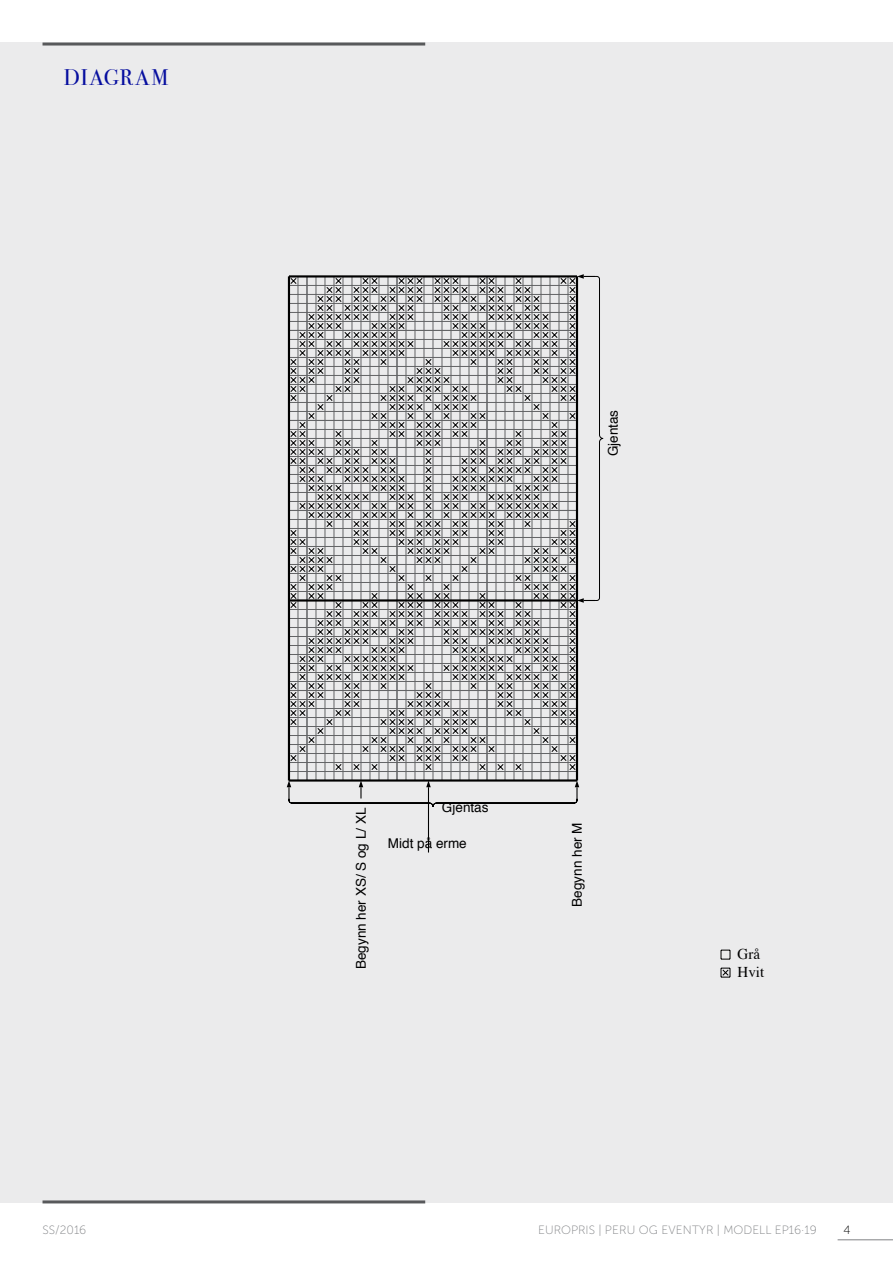
<style>
.page{position:relative;width:893px;height:1263px;background:#fff}
.page>*{position:absolute;margin:0;border:0;box-sizing:border-box;transform-origin:0 0}
.t1{font:22.5px "Bodoni Svty Two ITCTT";letter-spacing:.07em;color:#060e9f}
.t2{font:15px/18px "Times";color:#000}
.t3{font:13.5px "Helvetica";color:#000}
.t4{font:12px "Museo Sans 100";color:#808285}
.t5{font:12px "Museo Sans 100";color:#000}
</style>
<div class="page">
<hr style="left:838px;top:1239px;width:55px;height:1px;background:#808285">
<div style="left:0;top:43px;width:893px;height:1160px;background:#ebebec"></div>
<svg style="left:287px;top:274px;width:317px;height:578px"></svg>
<hr style="left:43px;top:43px;width:382px;height:3px;background:#58595b">
<hr style="left:43px;top:1200px;width:382px;height:3px;background:#58595b">
<svg style="left:721px;top:950px;width:10px;height:10px"></svg>
<svg style="left:721px;top:968px;width:10px;height:10px"></svg>
<p class="t1" style="left:64px;top:59px;width:106px">DIAGRAM</p>
<p class="t3" style="left:603px;top:456px;width:48px;rotate:-90deg">Gjentas</p>
<p class="t3" style="left:351px;top:969px;width:163px;rotate:-90deg">Begynn her XS/ S og L/ XL</p>
<p class="t3" style="left:442px;top:797px;width:48px">Gjentas</p>
<p class="t3" style="left:388px;top:833px;width:80px">Midt på erme</p>
<p class="t3" style="left:567px;top:906px;width:86px;rotate:-90deg">Begynn her M</p>
<p class="t2" style="left:737px;top:944px;width:28px">Grå<br>Hvit</p>
<p class="t4" style="left:43px;top:1223px;width:45px">SS/2016</p>
<p class="t4" style="left:538px;top:1223px;width:280px">EUROPRIS | PERU OG EVENTYR | MODELL EP16∙19</p>
<p class="t5" style="left:843px;top:1223px;width:9px">4</p>
</div>
